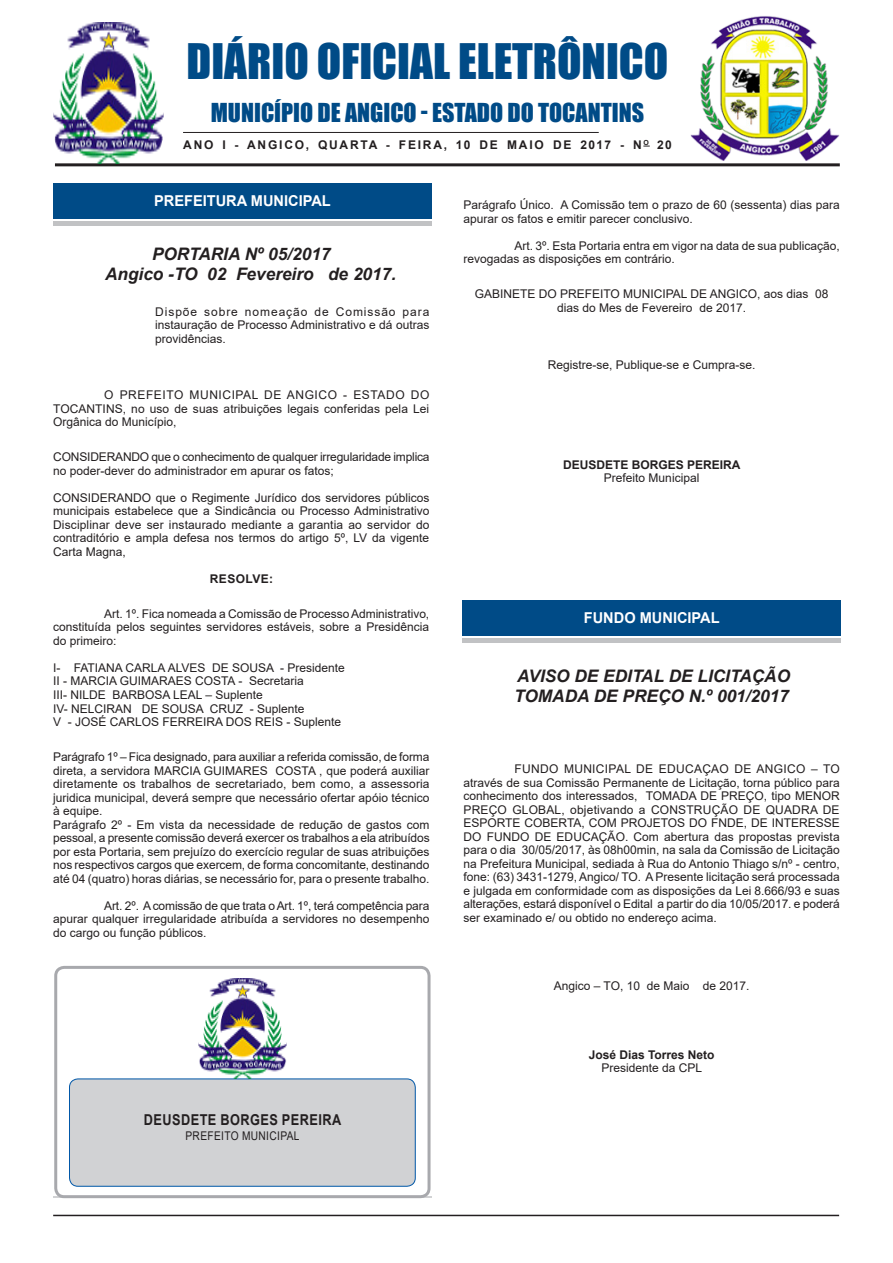
<style>
.page{position:relative;width:893px;height:1263px;background:#fff}
.page>*{position:absolute;margin:0;border:0;box-sizing:border-box;transform-origin:0 0}
.t1{font:45px "Impact";color:#004b87}
.t2{font:24px "Impact";color:#004b87}
.SUBTITULO{font:italic 700 17.25px "Arial";color:#231f20}
.Chancela{font:700 15px "Arial";color:#fff}
.t3{font:700 15px "Arial";letter-spacing:.035em;color:#231f20;scale:.85 1}
.SEM_PARAGRAFO{font:12px/13.5px "Arial";color:#231f20;text-align:justify}
.CORPO_DE_TEXTO{font:12px/13.5px "Arial";color:#231f20;text-align:justify}
.CIDADE{font:12px/13.5px "Arial";color:#231f20;text-align:center}
.EMENTA{font:12px/13.5px "Arial";color:#231f20;text-align:justify}
.NOME{font:700 12px "Arial";letter-spacing:.15em;color:#231f20}
.NOME-2{font:700 12px "Arial";color:#231f20}
.CARGO{font:12px "Arial";color:#231f20}
.CORPO_DE_TEXTO-2{font:12px "Arial";letter-spacing:.035em;color:#231f20;scale:.85 1}
.TITULOS{font:700 12px "Arial";letter-spacing:.035em;color:#231f20}
</style>
<div class="page">
<hr style="left:53px;top:1215px;width:786px;height:1px;background:#231f20">
<hr style="left:55px;top:163px;width:785px;height:3px;background:#231f20">
<img style="left:53px;top:23px;width:110px;height:140px">
<hr style="left:183px;top:132px;width:416px;height:1px;background:#231f20">
<div style="left:53px;top:189px;width:379px;height:37px;background:#c1c2c4"></div>
<div style="left:53px;top:186px;width:379px;height:35px;background:#fff"></div>
<div style="left:53px;top:184px;width:379px;height:35px;background:#004b87"></div>
<img style="left:690px;top:16px;width:150px;height:145px">
<hr style="left:53px;top:1197px;width:379px;height:1px;background:#d1d2d4">
<div style="left:54px;top:966px;width:377px;height:232px;border:3px solid #a8a9ad;border-radius:9px"></div>
<div style="left:70px;top:1079px;width:345px;height:107px;background:#d1d2d4;border-radius:9px"></div>
<div style="left:69px;top:1079px;width:346px;height:107px;border:1px solid #0057a8;border-radius:9px"></div>
<img style="left:198px;top:979px;width:88px;height:100px">
<div style="left:462px;top:606px;width:379px;height:37px;background:#c1c2c4"></div>
<div style="left:462px;top:603px;width:379px;height:35px;background:#fff"></div>
<div style="left:462px;top:601px;width:379px;height:35px;background:#004b87"></div>
<p class="t1" style="left:186px;top:26px;width:483px">DIÁRIO OFICIAL ELETRÔNICO</p>
<p class="t2" style="left:211px;top:94px;width:435px">MUNICÍPIO DE ANGICO - ESTADO DO TOCANTINS</p>
<p class="NOME" style="left:183px;top:137px;width:490px">ANO I - ANGICO, QUARTA - FEIRA, 10 DE MAIO DE 2017 - N<sup>O</sup> 20</p>
<p class="Chancela" style="left:154px;top:190px;width:178px">PREFEITURA MUNICIPAL</p>
<p class="SUBTITULO" style="left:152px;top:242px;width:180px">PORTARIA Nº 05/2017</p>
<p class="SUBTITULO" style="left:105px;top:263px;width:293px">Angico -TO 02 Fevereiro de 2017.</p>
<p class="EMENTA" style="left:155px;top:304px;width:276px">Dispõe sobre nomeação de Comissão para instauração de Processo Administrativo e dá outras providências.</p>
<p class="CORPO_DE_TEXTO" style="left:53px;top:388px;width:378px;text-indent:51px">O PREFEITO MUNICIPAL DE ANGICO - ESTADO DO TOCANTINS, no uso de suas atribuições legais conferidas pela Lei Orgânica do Município,</p>
<p class="SEM_PARAGRAFO" style="left:53px;top:450px;width:378px">CONSIDERANDO que o conhecimento de qualquer irregularidade implica no poder-dever do administrador em apurar os fatos;</p>
<p class="SEM_PARAGRAFO" style="left:53px;top:491px;width:378px">CONSIDERANDO que o Regimente Jurídico dos servidores públicos municipais estabelece que a Sindicância ou Processo Administrativo Disciplinar deve ser instaurado mediante a garantia ao servidor do contraditório e ampla defesa nos termos do artigo 5º, LV da vigente Carta Magna,</p>
<p class="TITULOS" style="left:210px;top:570px;width:65px">RESOLVE:</p>
<p class="CORPO_DE_TEXTO" style="left:53px;top:607px;width:378px;text-indent:51px">Art. 1º. Fica nomeada a Comissão de Processo Administrativo, constituída pelos seguintes servidores estáveis, sobre a Presidência do primeiro:</p>
<p class="SEM_PARAGRAFO" style="left:53px;top:661px;width:293px">I- FATIANA CARLA ALVES DE SOUSA - Presidente</p>
<p class="SEM_PARAGRAFO" style="left:53px;top:674px;width:252px">II - MARCIA GUIMARAES COSTA - Secretaria</p>
<p class="SEM_PARAGRAFO" style="left:53px;top:688px;width:211px">III- NILDE BARBOSA LEAL – Suplente</p>
<p class="SEM_PARAGRAFO" style="left:53px;top:701px;width:253px">IV- NELCIRAN DE SOUSA CRUZ - Suplente</p>
<p class="SEM_PARAGRAFO" style="left:53px;top:715px;width:290px">V - JOSÉ CARLOS FERREIRA DOS REIS - Suplente</p>
<p class="SEM_PARAGRAFO" style="left:53px;top:750px;width:378px">Parágrafo 1º – Fica designado, para auxiliar a referida comissão, de forma direta, a servidora MARCIA GUIMARES COSTA , que poderá auxiliar diretamente os trabalhos de secretariado, bem como, a assessoria juridica municipal, deverá sempre que necessário ofertar apóio técnico à equipe.</p>
<p class="SEM_PARAGRAFO" style="left:53px;top:817px;width:378px">Parágrafo 2º - Em vista da necessidade de redução de gastos com pessoal, a presente comissão deverá exercer os trabalhos a ela atribuídos por esta Portaria, sem prejuízo do exercício regular de suas atribuições nos respectivos cargos que exercem, de forma concomitante, destinando até 04 (quatro) horas diárias, se necessário for, para o presente trabalho.</p>
<p class="CORPO_DE_TEXTO" style="left:53px;top:898px;width:378px;text-indent:51px">Art. 2º. A comissão de que trata o Art. 1º, terá competência para apurar qualquer irregularidade atribuída a servidores no desempenho do cargo ou função públicos.</p>
<p class="t3" style="left:144px;top:1109px;width:234px">DEUSDETE BORGES PEREIRA</p>
<p class="CORPO_DE_TEXTO-2" style="left:185px;top:1127px;width:136px">PREFEITO MUNICIPAL</p>
<p class="SEM_PARAGRAFO" style="left:463px;top:198px;width:378px">Parágrafo Único. A Comissão tem o prazo de 60 (sessenta) dias para apurar os fatos e emitir parecer conclusivo.</p>
<p class="CORPO_DE_TEXTO" style="left:463px;top:239px;width:378px;text-indent:51px">Art. 3º. Esta Portaria entra em vigor na data de sua publicação, revogadas as disposições em contrário.</p>
<p class="CIDADE" style="left:475px;top:287px;width:355px">GABINETE DO PREFEITO MUNICIPAL DE ANGICO, aos dias 08 dias do Mes de Fevereiro de 2017.</p>
<p class="CIDADE" style="left:548px;top:358px;width:209px">Registre-se, Publique-se e Cumpra-se.</p>
<p class="NOME-2" style="left:563px;top:456px;width:179px">DEUSDETE BORGES PEREIRA</p>
<p class="CARGO" style="left:604px;top:470px;width:97px">Prefeito Municipal</p>
<p class="Chancela" style="left:584px;top:607px;width:137px">FUNDO MUNICIPAL</p>
<p class="SUBTITULO" style="left:517px;top:664px;width:274px">AVISO DE EDITAL DE LICITAÇÃO</p>
<p class="SUBTITULO" style="left:514px;top:685px;width:276px">TOMADA DE PREÇO N.º 001/2017</p>
<p class="CORPO_DE_TEXTO" style="left:463px;top:762px;width:378px;text-indent:51px">FUNDO MUNICIPAL DE EDUCAÇAO DE ANGICO – TO através de sua Comissão Permanente de Licitação, torna público para conhecimento dos interessados, TOMADA DE PREÇO, tipo MENOR PREÇO GLOBAL, objetivando a CONSTRUÇÃO DE QUADRA DE ESPORTE COBERTA, COM PROJETOS DO FNDE, DE INTERESSE DO FUNDO DE EDUCAÇÃO. Com abertura das propostas prevista para o dia 30/05/2017, às 08h00min, na sala da Comissão de Licitação na Prefeitura Municipal, sediada à Rua do Antonio Thiago s/nº - centro, fone: (63) 3431-1279, Angico/ TO. A Presente licitação será processada e julgada em conformidade com as disposições da Lei 8.666/93 e suas alterações, estará disponível o Edital a partir do dia 10/05/2017. e poderá ser examinado e/ ou obtido no endereço acima.</p>
<p class="CIDADE" style="left:554px;top:979px;width:197px">Angico – TO, 10 de Maio de 2017.</p>
<p class="NOME-2" style="left:589px;top:1046px;width:127px">José Dias Torres Neto</p>
<p class="CARGO" style="left:601px;top:1060px;width:102px">Presidente da CPL</p>
</div>
